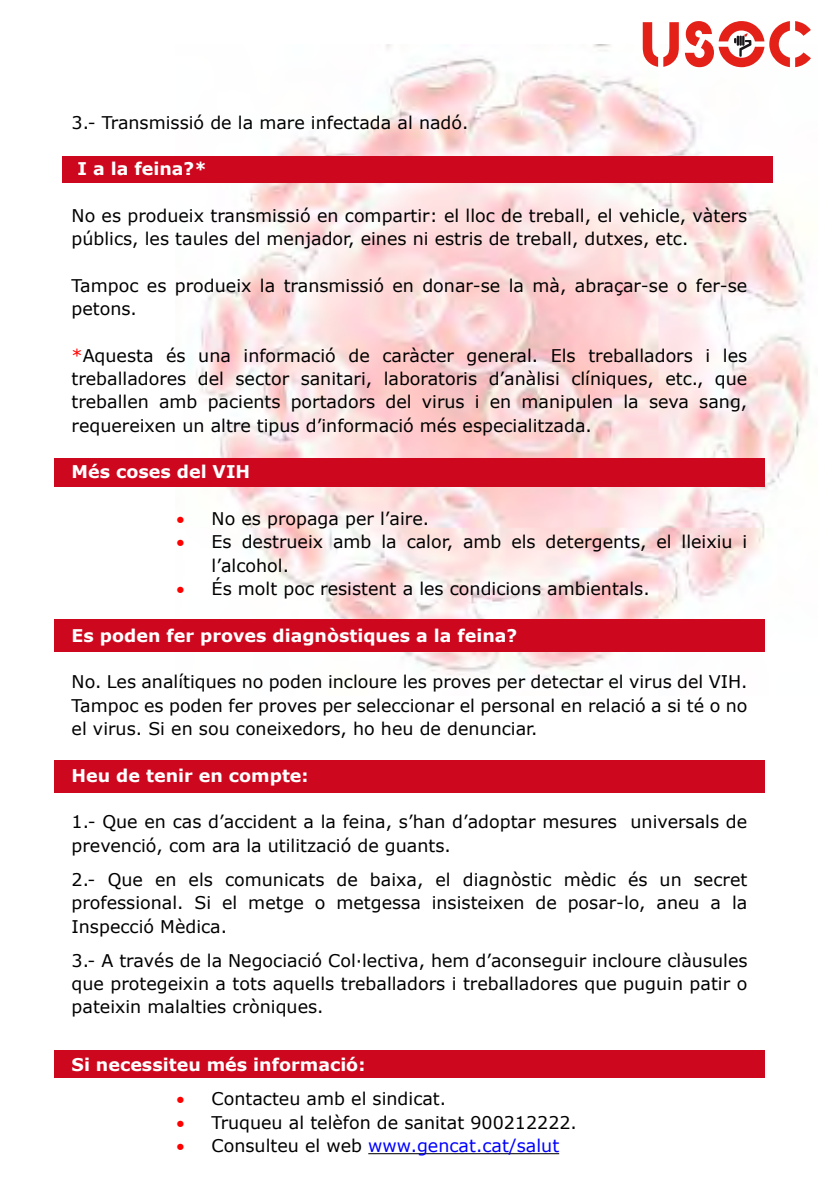
<style>
.page{position:relative;width:840px;height:1191px;background:#fff}
.page>*{position:absolute;margin:0;border:0;box-sizing:border-box;transform-origin:0 0}
.t1{font:17.4px/23.4px "Verdana";color:#000}
.t2{font:700 17.4px "Verdana";color:#fff}
.t3{font:17.4px "Verdana";color:#00f}
.s1{color:#f00}
.s2{color:#000}
</style>
<div class="page">
<img style="left:175px;top:45px;width:636px;height:632px">
<div style="left:62px;top:155px;width:709px;height:27px;background:#cd071e"></div>
<div style="left:54px;top:458px;width:710px;height:29px;background:#cd071e"></div>
<div style="left:54px;top:619px;width:710px;height:33px;background:#cd071e"></div>
<div style="left:54px;top:760px;width:710px;height:32px;background:#cd071e"></div>
<div style="left:54px;top:1050px;width:710px;height:28px;background:#cd071e"></div>
<hr style="left:368px;top:1153px;width:191px;height:1px;background:#000">
<svg style="left:642px;top:22px;width:36px;height:45px"></svg>
<svg style="left:684px;top:21px;width:126px;height:46px"></svg>
<p class="t1" style="left:71px;top:110px;width:398px">3.- Transmissió de la mare infectada al nadó.</p>
<p class="t2" style="left:77px;top:158px;width:131px">I a la feina?*</p>
<p class="t1" style="left:71px;top:203px;width:677px">No es produeix transmissió en compartir: el lloc de treball, el vehicle, vàters públics, les taules del menjador, eines ni estris de treball, dutxes, etc.</p>
<p class="t1" style="left:71px;top:273px;width:677px">Tampoc es produeix la transmissió en donar-se la mà, abraçar-se o fer-se petons.</p>
<p class="t1" style="left:71px;top:343px;width:677px;text-align:justify"><span class="s1">*</span>Aquesta és una informació de caràcter general. Els treballadors i les treballadores del sector sanitari, laboratoris d’anàlisi clíniques, etc., que treballen amb pacients portadors del virus i en manipulen la seva sang, requereixen un altre tipus d’informació més especialitzada.</p>
<p class="t2" style="left:71px;top:461px;width:180px">Més coses del VIH</p>
<p class="t1" style="left:176px;top:506px;width:254px"><span class="s1">•</span> No es propaga per l’aire.</p>
<p class="t1" style="left:211px;top:530px;width:537px;text-indent:-35px"><span class="s1">•</span> Es destrueix amb la calor, amb els detergents, el lleixiu i l’alcohol.</p>
<p class="t1" style="left:176px;top:576px;width:474px"><span class="s1">•</span> És molt poc resistent a les condicions ambientals.</p>
<p class="t2" style="left:71px;top:624px;width:447px">Es poden fer proves diagnòstiques a la feina?</p>
<p class="t1" style="left:71px;top:669px;width:677px;text-align:justify">No. Les analítiques no poden incloure les proves per detectar el virus del VIH.<br>Tampoc es poden fer proves per seleccionar el personal en relació a si té o no el virus. Si en sou coneixedors, ho heu de denunciar.</p>
<p class="t2" style="left:71px;top:764px;width:238px">Heu de tenir en compte:</p>
<p class="t1" style="left:71px;top:809px;width:676px">1.- Que en cas d’accident a la feina, s’han d’adoptar mesures universals de prevenció, com ara la utilització de guants.</p>
<p class="t1" style="left:71px;top:867px;width:677px;text-align:justify">2.- Que en els comunicats de baixa, el diagnòstic mèdic és un secret professional. Si el metge o metgessa insisteixen de posar-lo, aneu a la Inspecció Mèdica.</p>
<p class="t1" style="left:71px;top:948px;width:677px;text-align:justify">3.- A través de la Negociació Col·lectiva, hem d’aconseguir incloure clàusules que protegeixin a tots aquells treballadors i treballadores que puguin patir o pateixin malalties cròniques.</p>
<p class="t2" style="left:71px;top:1053px;width:295px">Si necessiteu més informació:</p>
<p class="t1" style="left:176px;top:1086px;width:271px"><span class="s1">•</span> Contacteu amb el sindicat.</p>
<p class="t1" style="left:176px;top:1110px;width:401px"><span class="s1">•</span> Truqueu al telèfon de sanitat 900212222.</p>
<p class="t3" style="left:176px;top:1134px;width:384px"><span class="s1">•</span> <span class="s2">Consulteu el web</span> www.gencat.cat/salut</p>
</div>
